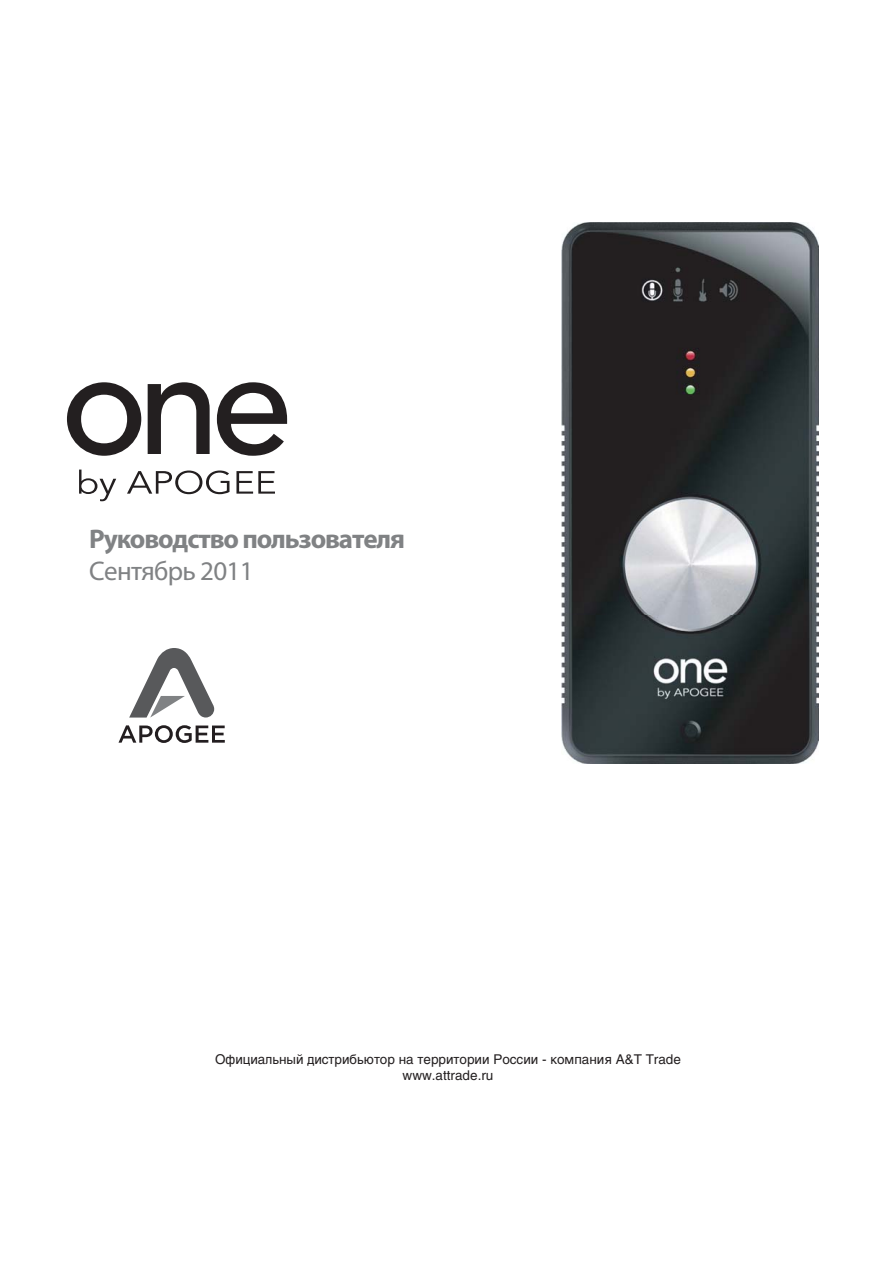
<style>
.page{position:relative;width:893px;height:1263px;background:#fff}
.page>*{position:absolute;margin:0;border:0;box-sizing:border-box;transform-origin:0 0}
.t1{font:700 27px "Myriad Pro";letter-spacing:-.04em;color:#808284}
.t2{font:27px "Myriad Pro";letter-spacing:-.025em;color:#808284}
.t3{font:13.5px/16.2px "Helvetica";color:#231f20;text-align:center}
</style>
<div class="page">
<img style="left:562px;top:223px;width:256px;height:541px">
<svg style="left:67px;top:382px;width:74px;height:74px"></svg>
<svg style="left:148px;top:382px;width:62px;height:72px"></svg>
<svg style="left:217px;top:382px;width:70px;height:74px"></svg>
<svg style="left:79px;top:470px;width:37px;height:31px"></svg>
<svg style="left:127px;top:471px;width:102px;height:23px"></svg>
<svg style="left:236px;top:471px;width:39px;height:23px"></svg>
<svg style="left:129px;top:648px;width:85px;height:70px"></svg>
<svg style="left:118px;top:725px;width:107px;height:18px"></svg>
<h1 class="t1" style="left:89px;top:523px;width:317px">Руководство пользователя</h1>
<h1 class="t2" style="left:89px;top:555px;width:166px">Сентябрь 2011</h1>
<p class="t3" style="left:215px;top:1052px;width:467px">Официальный дистрибьютор на территории России - компания A&amp;T Trade www.attrade.ru</p>
</div>
